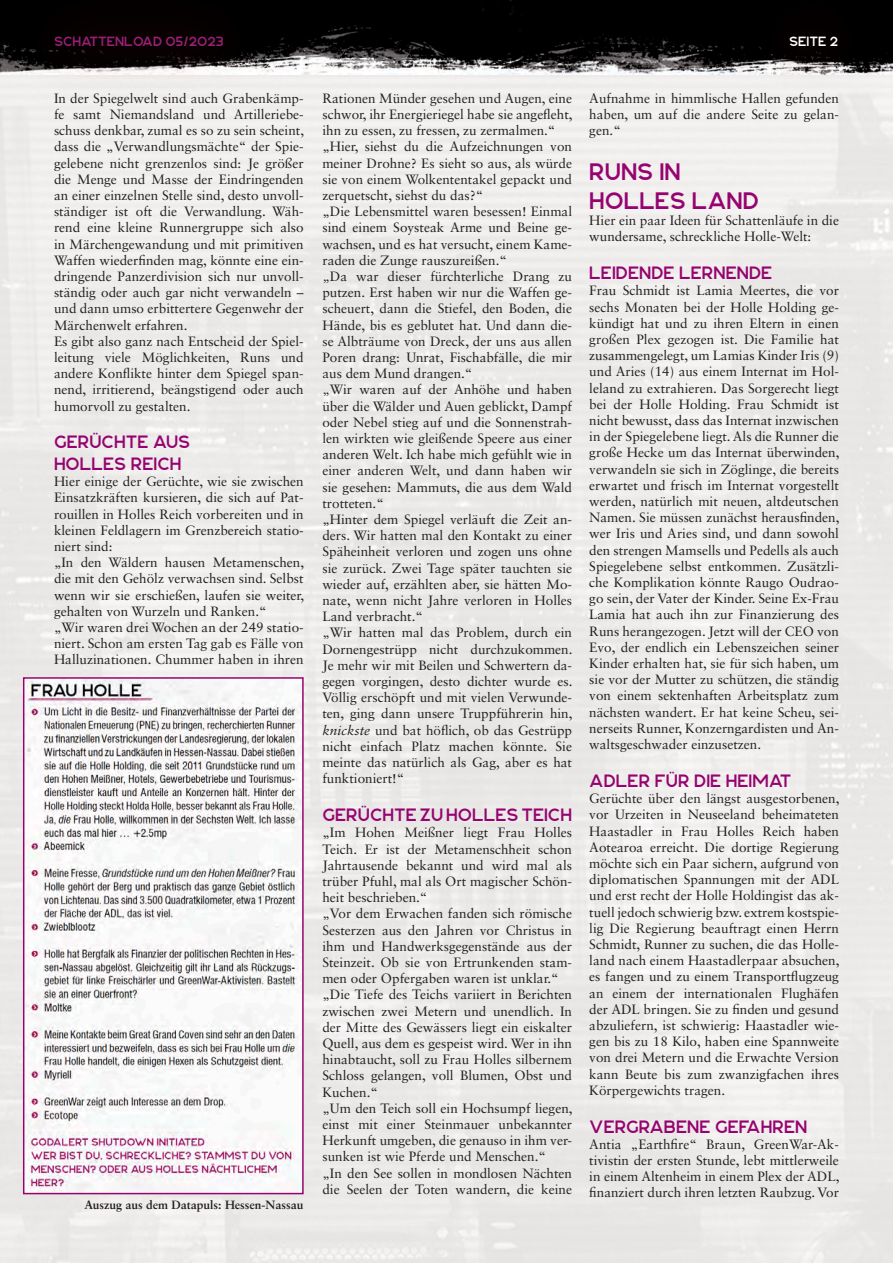
<style>
.page{position:relative;width:893px;height:1263px;background:#fff}
.page>*{position:absolute;margin:0;border:0;box-sizing:border-box;transform-origin:0 0}
.t1{font:24px/28.8px "Njord";color:#960370}
.t2{font:18px/21.6px "Njord";color:#960370}
.t3{font:13.5px/16.2px "Sabon LT Std";color:#231f20}
.t4{font:13.5px "Njord";color:#9b1f78}
.t5{font:13.5px "Njord";color:#fff}
.t6{font:700 12px "Sabon LT Std";color:#231f20}
.s1{font-style:italic}
</style>
<div class="page">
<img style="left:0;top:1px;width:893px;height:1262px">
<div style="left:746px;top:0;width:134px;height:95px;background:#d1232a;opacity:.75"></div>
<div style="left:12px;top:0;width:255px;height:96px;background:#d1232a;opacity:.75"></div>
<img style="left:26px;top:680px;width:275px;height:511px">
<div style="left:23px;top:677px;width:281px;height:517px;border:2px solid #960370"></div>
<p class="t4" style="left:54px;top:33px;width:171px">SCHATTENLOAD 05/2023</p>
<p class="t5" style="left:789px;top:33px;width:51px">SEITE 2</p>
<p class="t3" style="left:54px;top:90px;width:252px">In der Spiegelwelt sind auch Grabenkämp&shy;fe samt Niemandsland und Artilleriebe&shy;schuss denkbar, zumal es so zu sein scheint, dass die „Verwandlungsmächte“ der Spie&shy;gelebene nicht grenzenlos sind: Je größer die Menge und Masse der Eindringenden an einer einzelnen Stelle sind, desto unvoll&shy;ständiger ist oft die Verwandlung. Wäh&shy;rend eine kleine Runnergruppe sich also in Märchengewandung und mit primitiven Waffen wiederfinden mag, könnte eine ein&shy;dringende Panzerdivision sich nur unvoll&shy;ständig oder auch gar nicht verwandeln – und dann umso erbittertere Gegenwehr der Märchenwelt erfahren.<br>Es gibt also ganz nach Entscheid der Spiel&shy;leitung viele Möglichkeiten, Runs und andere Konflikte hinter dem Spiegel span&shy;nend, irritierend, beängstigend oder auch humorvoll zu gestalten.</p>
<h2 class="t2" style="left:54px;top:431px;width:138px">GERÜCHTE AUS<br>HOLLES REICH</h2>
<p class="t3" style="left:54px;top:473px;width:252px">Hier einige der Gerüchte, wie sie zwischen Einsatzkräften kursieren, die sich auf Pat&shy;rouillen in Holles Reich vorbereiten und in kleinen Feldlagern im Grenzbereich statio&shy;niert sind:<br>„In den Wäldern hausen Metamenschen, die mit den Gehölz verwachsen sind. Selbst wenn wir sie erschießen, laufen sie weiter, gehalten von Wurzeln und Ranken.“<br>„Wir waren drei Wochen an der 249 statio&shy;niert. Schon am ersten Tag gab es Fälle von Halluzinationen. Chummer haben in ihren</p>
<p class="t6" style="left:85px;top:1197px;width:221px">Auszug aus dem Datapuls: Hessen-Nassau</p>
<p class="t3" style="left:322px;top:90px;width:252px">Rationen Münder gesehen und Augen, eine schwor, ihr Energieriegel habe sie angefleht, ihn zu essen, zu fressen, zu zermalmen.“ „Hier, siehst du die Aufzeichnungen von meiner Drohne? Es sieht so aus, als würde sie von einem Wolkententakel gepackt und zerquetscht, siehst du das?“<br>„Die Lebensmittel waren besessen! Einmal sind einem Soysteak Arme und Beine ge&shy;wachsen, und es hat versucht, einem Kame&shy;raden die Zunge rauszureißen.“<br>„Da war dieser fürchterliche Drang zu putzen. Erst haben wir nur die Waffen ge&shy;scheuert, dann die Stiefel, den Boden, die Hände, bis es geblutet hat. Und dann die&shy;se Albträume von Dreck, der uns aus allen Poren drang: Unrat, Fischabfälle, die mir aus dem Mund drangen.“<br>„Wir waren auf der Anhöhe und haben über die Wälder und Auen geblickt, Dampf oder Nebel stieg auf und die Sonnenstrah&shy;len wirkten wie gleißende Speere aus einer anderen Welt. Ich habe mich gefühlt wie in einer anderen Welt, und dann haben wir sie gesehen: Mammuts, die aus dem Wald trotteten.“<br>„Hinter dem Spiegel verläuft die Zeit an&shy;ders. Wir hatten mal den Kontakt zu einer Späheinheit verloren und zogen uns ohne sie zurück. Zwei Tage später tauchten sie wieder auf, erzählten aber, sie hätten Mo&shy;nate, wenn nicht Jahre verloren in Holles Land verbracht.“<br>„Wir hatten mal das Problem, durch ein Dornengestrüpp nicht durchzukommen.<br>Je mehr wir mit Beilen und Schwertern da&shy;gegen vorgingen, desto dichter wurde es.<br>Völlig erschöpft und mit vielen Verwunde&shy;ten, ging dann unsere Truppführerin hin, <span class="s1">knickste</span> und bat höflich, ob das Gestrüpp nicht einfach Platz machen könnte. Sie meinte das natürlich als Gag, aber es hat funktioniert!“</p>
<h2 class="t2" style="left:322px;top:803px;width:251px">GERÜCHTE ZU HOLLES TEICH</h2>
<p class="t3" style="left:322px;top:824px;width:252px">„Im Hohen Meißner liegt Frau Holles Teich. Er ist der Metamenschheit schon Jahrtausende bekannt und wird mal als trüber Pfuhl, mal als Ort magischer Schön&shy;heit beschrieben.“<br>„Vor dem Erwachen fanden sich römische Sesterzen aus den Jahren vor Christus in ihm und Handwerksgegenstände aus der Steinzeit. Ob sie von Ertrunkenden stam&shy;men oder Opfergaben waren ist unklar.“ „Die Tiefe des Teichs variiert in Berichten zwischen zwei Metern und unendlich. In der Mitte des Gewässers liegt ein eiskalter Quell, aus dem es gespeist wird. Wer in ihn hinabtaucht, soll zu Frau Holles silbernem Schloss gelangen, voll Blumen, Obst und Kuchen.“<br>„Um den Teich soll ein Hochsumpf liegen, einst mit einer Steinmauer unbekannter Herkunft umgeben, die genauso in ihm ver&shy;sunken ist wie Pferde und Menschen.“<br>„In den See sollen in mondlosen Nächten die Seelen der Toten wandern, die keine</p>
<p class="t3" style="left:589px;top:90px;width:251px;text-align:justify">Aufnahme in himmlische Hallen gefunden haben, um auf die andere Seite zu gelan&shy;gen.“</p>
<h1 class="t1" style="left:589px;top:156px;width:171px">RUNS IN<br>HOLLES LAND</h1>
<p class="t3" style="left:589px;top:212px;width:251px">Hier ein paar Ideen für Schattenläufe in die wundersame, schreckliche Holle-Welt:</p>
<h2 class="t2" style="left:589px;top:261px;width:184px">LEIDENDE LERNENDE</h2>
<p class="t3" style="left:589px;top:282px;width:252px;text-align:justify">Frau Schmidt ist Lamia Meertes, die vor sechs Monaten bei der Holle Holding ge&shy;kündigt hat und zu ihren Eltern in einen großen Plex gezogen ist. Die Familie hat zusammengelegt, um Lamias Kinder Iris (9) und Aries (14) aus einem Internat im Hol&shy;leland zu extrahieren. Das Sorgerecht liegt bei der Holle Holding. Frau Schmidt ist nicht bewusst, dass das Internat inzwischen in der Spiegelebene liegt. Als die Runner die große Hecke um das Internat überwinden, verwandeln sie sich in Zöglinge, die bereits erwartet und frisch im Internat vorgestellt werden, natürlich mit neuen, altdeutschen Namen. Sie müssen zunächst herausfinden, wer Iris und Aries sind, und dann sowohl den strengen Mamsells und Pedells als auch Spiegelebene selbst entkommen. Zusätzli&shy;che Komplikation könnte Raugo Oudrao&shy;go sein, der Vater der Kinder. Seine Ex-Frau Lamia hat auch ihn zur Finanzierung des Runs herangezogen. Jetzt will der CEO von Evo, der endlich ein Lebenszeichen seiner Kinder erhalten hat, sie für sich haben, um sie vor der Mutter zu schützen, die ständig von einem sektenhaften Arbeitsplatz zum nächsten wandert. Er hat keine Scheu, sei&shy;nerseits Runner, Konzerngardisten und An&shy;waltsgeschwader einzusetzen.</p>
<h2 class="t2" style="left:589px;top:769px;width:204px">ADLER FÜR DIE HEIMAT</h2>
<p class="t3" style="left:589px;top:790px;width:252px;text-align:justify">Gerüchte über den längst ausgestorbenen, vor Urzeiten in Neuseeland beheimateten Haastadler in Frau Holles Reich haben Aotearoa erreicht. Die dortige Regierung möchte sich ein Paar sichern, aufgrund von diplomatischen Spannungen mit der ADL und erst recht der Holle Holdingist das ak&shy;tuell jedoch schwierig bzw. extrem kostspie&shy;lig Die Regierung beauftragt einen Herrn Schmidt, Runner zu suchen, die das Holle&shy;land nach einem Haastadlerpaar absuchen, es fangen und zu einem Transportflugzeug an einem der internationalen Flughäfen der ADL bringen. Sie zu finden und gesund abzuliefern, ist schwierig: Haastadler wie&shy;gen bis zu 18 Kilo, haben eine Spannweite von drei Metern und die Erwachte Version kann Beute bis zum zwanzigfachen ihres Körpergewichts tragen.</p>
<h2 class="t2" style="left:589px;top:1115px;width:219px">VERGRABENE GEFAHREN</h2>
<p class="t3" style="left:589px;top:1136px;width:252px;text-align:justify">Antia „Earthfire“ Braun, GreenWar-Ak&shy;tivistin der ersten Stunde, lebt mittlerweile in einem Altenheim in einem Plex der ADL, finanziert durch ihren letzten Raubzug. Vor</p>
</div>
